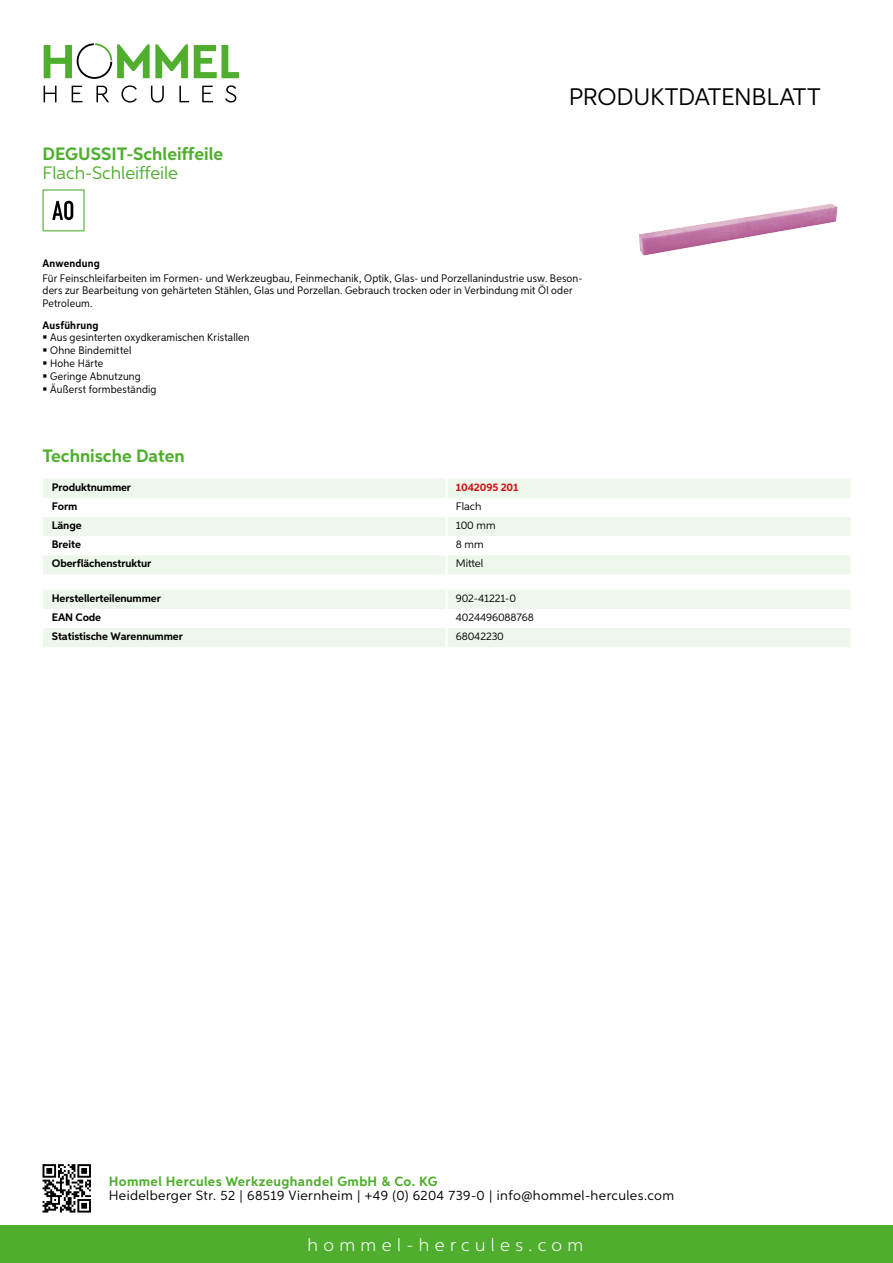
<style>
.page{position:relative;width:893px;height:1263px;background:#fff}
.page>*{position:absolute;margin:0;border:0;box-sizing:border-box;transform-origin:0 0}
.t1{font:24px "Aspira";letter-spacing:-.01em;color:#000}
.t2{font:700 18px "Aspira";color:#50ae2f}
.t3{font:300 18px "Aspira";letter-spacing:.3em;color:#fff}
.t4{font:18px "Aspira";color:#50ae2f}
.t5{font:13.5px "Aspira";letter-spacing:.03em;color:#000}
.t6{font:700 13.5px "Aspira";letter-spacing:.03em;color:#50ae2f}
.t7{font:10.95px/12.8px "Aspira Nar";letter-spacing:.015em;color:#000}
.t8{font:700 10.95px "Aspira";letter-spacing:-.01em;color:#000}
.t9{font:10.95px "Aspira";letter-spacing:-.01em;color:#000}
.t10{font:700 10.95px "Aspira Nar";letter-spacing:.02em;color:#000}
.t11{font:700 10.95px "Aspira";letter-spacing:-.01em;color:#cd1013}
</style>
<div class="page">
<div style="left:0;top:1226px;width:893px;height:37px;background:#50ae2f"></div>
<svg style="left:43px;top:1164px;width:48px;height:48px"></svg>
<svg style="left:194px;top:45px;width:45px;height:33px"></svg>
<svg style="left:44px;top:43px;width:144px;height:36px"></svg>
<svg style="left:44px;top:86px;width:13px;height:16px"></svg>
<svg style="left:72px;top:86px;width:10px;height:16px"></svg>
<svg style="left:96px;top:86px;width:13px;height:16px"></svg>
<svg style="left:121px;top:85px;width:16px;height:18px"></svg>
<svg style="left:151px;top:86px;width:13px;height:17px"></svg>
<svg style="left:179px;top:86px;width:10px;height:16px"></svg>
<svg style="left:202px;top:86px;width:11px;height:16px"></svg>
<svg style="left:225px;top:85px;width:11px;height:18px"></svg>
<div style="left:43px;top:479px;width:807px;height:95px;background:#eef7eb"></div>
<svg style="left:43px;top:498px;width:807px;height:57px"></svg>
<hr style="left:445px;top:479px;width:3px;height:19px;background:#fff">
<hr style="left:445px;top:498px;width:3px;height:19px;background:#fff">
<hr style="left:445px;top:517px;width:3px;height:19px;background:#fff">
<hr style="left:445px;top:536px;width:3px;height:19px;background:#fff">
<hr style="left:445px;top:555px;width:3px;height:19px;background:#fff">
<svg style="left:43px;top:590px;width:807px;height:57px"></svg>
<hr style="left:445px;top:628px;width:3px;height:19px;background:#fff">
<svg style="left:43px;top:189px;width:42px;height:42px"></svg>
<img style="left:639px;top:204px;width:199px;height:51px">
<h2 class="t2" style="left:43px;top:142px;width:182px">DEGUSSIT-Schleiffeile</h2>
<h2 class="t4" style="left:43px;top:162px;width:137px">Flach-Schleiffeile</h2>
<h1 class="t1" style="left:569px;top:82px;width:253px">Produktdatenblatt</h1>
<p class="t10" style="left:43px;top:257px;width:59px">Anwendung</p>
<p class="t7" style="left:43px;top:273px;width:541px;line-height:12px">Für Feinschleifarbeiten im Formen- und Werkzeugbau, Feinmechanik, Optik, Glas- und Porzellanindustrie usw. Beson&shy;ders zur Bearbeitung von gehärteten Stählen, Glas und Porzellan. Gebrauch trocken oder in Verbindung mit Öl oder<br>Petroleum.</p>
<p class="t10" style="left:43px;top:318px;width:58px">Ausführung</p>
<p class="t7" style="left:50px;top:331px;width:201px">Aus gesinterten oxydkeramischen Kristallen<br>Ohne Bindemittel<br>Hohe Härte<br>Geringe Abnutzung<br>Äußerst formbeständig</p>
<h2 class="t2" style="left:43px;top:445px;width:144px">Technische Daten</h2>
<p class="t8" style="left:52px;top:480px;width:81px">Produktnummer</p>
<p class="t11" style="left:456px;top:480px;width:64px">1042095 201</p>
<p class="t8" style="left:52px;top:499px;width:27px">Form</p>
<p class="t9" style="left:456px;top:499px;width:27px">Flach</p>
<p class="t8" style="left:52px;top:518px;width:31px">Länge</p>
<p class="t9" style="left:456px;top:518px;width:41px">100 mm</p>
<p class="t8" style="left:52px;top:538px;width:31px">Breite</p>
<p class="t9" style="left:456px;top:538px;width:29px">8 mm</p>
<p class="t8" style="left:52px;top:557px;width:101px">Oberflächenstruktur</p>
<p class="t9" style="left:456px;top:557px;width:29px">Mittel</p>
<p class="t8" style="left:52px;top:591px;width:111px">Herstellerteilenummer</p>
<p class="t9" style="left:456px;top:591px;width:62px">902-41221-0</p>
<p class="t8" style="left:52px;top:610px;width:51px">EAN Code</p>
<p class="t9" style="left:456px;top:610px;width:80px">4024496088768</p>
<p class="t8" style="left:52px;top:629px;width:132px">Statistische Warennummer</p>
<p class="t9" style="left:456px;top:630px;width:50px">68042230</p>
<p class="t6" style="left:109px;top:1172px;width:330px">Hommel Hercules Werkzeughandel GmbH &amp; Co. KG</p>
<p class="t5" style="left:109px;top:1187px;width:567px">Heidelberger Str. 52 | 68519 Viernheim | +49 (0) 6204 739-0 | info@hommel-hercules.com</p>
<h2 class="t3" style="left:307px;top:1234px;width:277px">hommel-hercules.com</h2>
</div>
